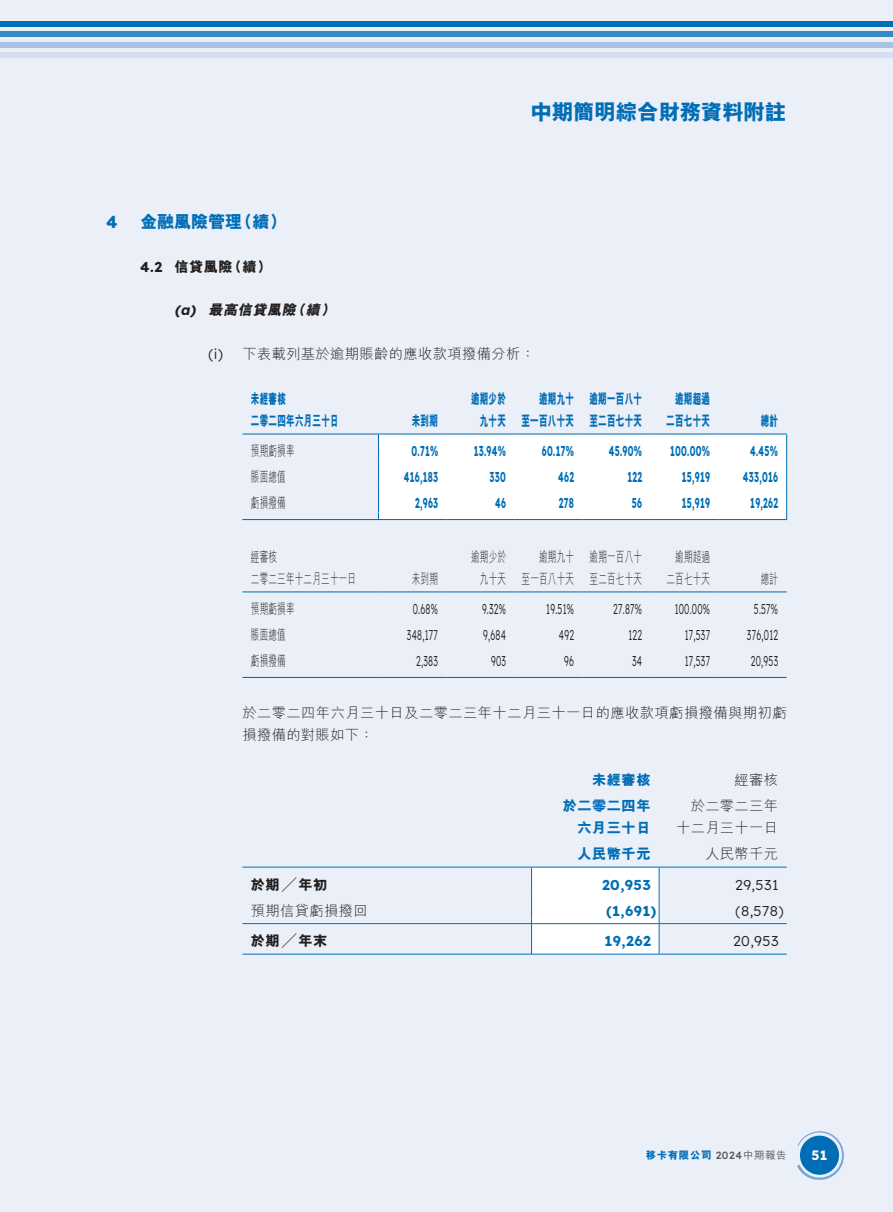
<style>
.page{position:relative;width:893px;height:1212px;background:#ebeff8}
.page>*{position:absolute;margin:0;border:0;box-sizing:border-box;transform-origin:0 0}
.t1{font:800 21.75px "M Hei HK";letter-spacing:-.02em;color:#006eb6}
.t2{font:800 17.25px "M Hei HK";letter-spacing:-.02em;color:#006eb6}
.t3{font:700 17.25px "Lexend";color:#006eb6}
.t4{font:300 14.25px/21.8px "M Hei HK";letter-spacing:.03em;color:#231f20}
.t5{font:300 14.25px "Lexend";letter-spacing:.03em;color:#231f20;scale:.6 1}
.t6{font:700 14.25px "Lexend";letter-spacing:.03em;color:#006eb6;scale:.6 1}
.t7{font:300 14.25px/21.8px "M Hei HK";letter-spacing:.03em;color:#231f20;text-align:right;scale:.6 1}
.t8{font:800 14.25px/21.8px "M Hei HK";letter-spacing:.03em;color:#006eb6;text-align:right;scale:.6 1}
.t9{font:800 14.25px "M Hei HK";letter-spacing:.03em;color:#231f20}
.t10{font:800 14.25px/21.8px "M Hei HK";letter-spacing:.03em;color:#006eb6;text-align:right}
.t11{font:700 14.25px "Lexend";letter-spacing:.03em;color:#006eb6}
.t12{font:300 14.25px "Lexend";letter-spacing:.03em;color:#231f20}
.t13{font:italic 800 14.25px "M Hei HK";color:#231f20}
.t14{font:700 13.5px "Lexend";color:#fff}
.t15{font:800 10.5px "M Hei HK";letter-spacing:.05em;color:#006eb6}
.s1{font-family:"Lexend";font-weight:700}
.s2{font-family:"Lexend"}
.s3{font-family:"Lexend";font-weight:500;color:#57585a}
.s4{font-weight:500;color:#57585a}
</style>
<div class="page">
<div style="left:0;top:21px;width:893px;height:6px;background:#006eb6"></div>
<div style="left:0;top:31px;width:893px;height:6px;background:#3689c5"></div>
<div style="left:0;top:42px;width:893px;height:6px;background:#a7c2e3"></div>
<div style="left:0;top:52px;width:893px;height:6px;background:#d5dff1"></div>
<svg style="left:797px;top:1131px;width:47px;height:49px"></svg>
<div style="left:378px;top:435px;width:409px;height:85px;background:#fff"></div>
<hr style="left:242px;top:434px;width:136px;height:1px;background:#006eb6">
<hr style="left:378px;top:434px;width:68px;height:1px;background:#006eb6">
<hr style="left:446px;top:434px;width:68px;height:1px;background:#006eb6">
<hr style="left:514px;top:434px;width:69px;height:1px;background:#006eb6">
<hr style="left:583px;top:434px;width:68px;height:1px;background:#006eb6">
<hr style="left:651px;top:434px;width:68px;height:1px;background:#006eb6">
<hr style="left:719px;top:434px;width:68px;height:1px;background:#006eb6">
<hr style="left:242px;top:519px;width:136px;height:1px;background:#006eb6">
<hr style="left:379px;top:519px;width:67px;height:1px;background:#006eb6">
<hr style="left:446px;top:519px;width:68px;height:1px;background:#006eb6">
<hr style="left:514px;top:519px;width:69px;height:1px;background:#006eb6">
<hr style="left:583px;top:519px;width:68px;height:1px;background:#006eb6">
<hr style="left:651px;top:519px;width:68px;height:1px;background:#006eb6">
<hr style="left:719px;top:519px;width:67px;height:1px;background:#006eb6">
<hr style="left:242px;top:591px;width:136px;height:1px;background:#006eb6">
<hr style="left:378px;top:591px;width:68px;height:1px;background:#006eb6">
<hr style="left:446px;top:591px;width:68px;height:1px;background:#006eb6">
<hr style="left:514px;top:591px;width:69px;height:1px;background:#006eb6">
<hr style="left:583px;top:591px;width:68px;height:1px;background:#006eb6">
<hr style="left:651px;top:591px;width:68px;height:1px;background:#006eb6">
<hr style="left:719px;top:591px;width:68px;height:1px;background:#006eb6">
<hr style="left:242px;top:677px;width:136px;height:1px;background:#006eb6">
<hr style="left:378px;top:677px;width:68px;height:1px;background:#006eb6">
<hr style="left:446px;top:677px;width:68px;height:1px;background:#006eb6">
<hr style="left:514px;top:677px;width:69px;height:1px;background:#006eb6">
<hr style="left:583px;top:677px;width:68px;height:1px;background:#006eb6">
<hr style="left:651px;top:677px;width:68px;height:1px;background:#006eb6">
<hr style="left:719px;top:677px;width:68px;height:1px;background:#006eb6">
<div style="left:531px;top:868px;width:129px;height:86px;background:#fff"></div>
<hr style="left:242px;top:867px;width:289px;height:1px;background:#006eb6">
<hr style="left:531px;top:867px;width:128px;height:1px;background:#006eb6">
<hr style="left:659px;top:867px;width:128px;height:1px;background:#006eb6">
<hr style="left:242px;top:923px;width:289px;height:1px;background:#006eb6">
<hr style="left:532px;top:923px;width:127px;height:1px;background:#006eb6">
<hr style="left:659px;top:923px;width:128px;height:1px;background:#006eb6">
<hr style="left:242px;top:954px;width:289px;height:1px;background:#006eb6">
<hr style="left:532px;top:954px;width:127px;height:1px;background:#006eb6">
<hr style="left:659px;top:954px;width:128px;height:1px;background:#006eb6">
<h1 class="t1" style="left:530px;top:101px;width:258px">中期簡明綜合財務資料附註</h1>
<p class="t3" style="left:106px;top:209px;width:13px">4</p>
<p class="t2" style="left:140px;top:213px;width:148px">金融風險管理（續）</p>
<p class="t9" style="left:140px;top:259px;width:133px"><span class="s1">4.2</span> 信貸風險（續）</p>
<p class="t13" style="left:174px;top:303px;width:165px"><span class="s1">(a)</span> 最高信貸風險（續）</p>
<p class="t4" style="left:208px;top:342px;width:328px"><span class="s2">(i)</span> 下表載列基於逾期賬齡的應收款項撥備分析：</p>
<p class="t8" style="left:251px;top:388px;width:148px;text-align:left">未經審核<br>二零二四年六月三十日</p>
<p class="t8" style="left:471px;top:388px;width:60px">逾期少於九十天</p>
<p class="t8" style="left:521px;top:388px;width:89px">逾期九十<br>至一百八十天</p>
<p class="t8" style="left:589px;top:388px;width:89px;text-align:left">逾期一百八十至二百七十天</p>
<p class="t8" style="left:666px;top:388px;width:75px">逾期超過二百七十天</p>
<p class="t8" style="left:412px;top:410px;width:45px">未到期</p>
<p class="t8" style="left:761px;top:410px;width:30px">總計</p>
<p class="t7" style="left:251px;top:440px;width:74px">預期虧損率</p>
<p class="t6" style="left:411px;top:441px;width:46px">0.71%</p>
<p class="t6" style="left:474px;top:441px;width:55px">13.94%</p>
<p class="t6" style="left:542px;top:441px;width:55px">60.17%</p>
<p class="t6" style="left:609px;top:441px;width:57px">45.90%</p>
<p class="t6" style="left:670px;top:441px;width:68px">100.00%</p>
<p class="t6" style="left:750px;top:441px;width:48px">4.45%</p>
<p class="t7" style="left:251px;top:466px;width:60px">賬面總值</p>
<p class="t6" style="left:404px;top:467px;width:59px">416,183</p>
<p class="t6" style="left:490px;top:467px;width:29px">330</p>
<p class="t6" style="left:558px;top:467px;width:28px">462</p>
<p class="t6" style="left:627px;top:467px;width:26px">122</p>
<p class="t6" style="left:682px;top:467px;width:49px">15,919</p>
<p class="t6" style="left:743px;top:467px;width:60px">433,016</p>
<p class="t7" style="left:251px;top:492px;width:60px">虧損撥備</p>
<p class="t6" style="left:415px;top:493px;width:40px">2,963</p>
<p class="t6" style="left:495px;top:493px;width:20px">46</p>
<p class="t6" style="left:559px;top:493px;width:27px">278</p>
<p class="t6" style="left:632px;top:493px;width:19px">56</p>
<p class="t6" style="left:682px;top:493px;width:49px">15,919</p>
<p class="t6" style="left:750px;top:493px;width:48px">19,262</p>
<p class="t7" style="left:251px;top:546px;width:177px;text-align:left">經審核<br>二零二三年十二月三十一日</p>
<p class="t7" style="left:471px;top:546px;width:60px">逾期少於九十天</p>
<p class="t7" style="left:522px;top:546px;width:89px">逾期九十<br>至一百八十天</p>
<p class="t7" style="left:590px;top:546px;width:89px;text-align:left">逾期一百八十至二百七十天</p>
<p class="t7" style="left:666px;top:546px;width:74px">逾期超過二百七十天</p>
<p class="t7" style="left:412px;top:567px;width:45px">未到期</p>
<p class="t7" style="left:761px;top:567px;width:30px">總計</p>
<p class="t7" style="left:251px;top:598px;width:74px">預期虧損率</p>
<p class="t5" style="left:413px;top:599px;width:44px">0.68%</p>
<p class="t5" style="left:482px;top:599px;width:42px">9.32%</p>
<p class="t5" style="left:546px;top:599px;width:48px">19.51%</p>
<p class="t5" style="left:613px;top:599px;width:50px">27.87%</p>
<p class="t5" style="left:675px;top:599px;width:61px">100.00%</p>
<p class="t5" style="left:754px;top:599px;width:42px">5.57%</p>
<p class="t7" style="left:251px;top:624px;width:60px">賬面總值</p>
<p class="t5" style="left:407px;top:625px;width:53px">348,177</p>
<p class="t5" style="left:483px;top:625px;width:40px">9,684</p>
<p class="t5" style="left:559px;top:625px;width:27px">492</p>
<p class="t5" style="left:628px;top:625px;width:24px">122</p>
<p class="t5" style="left:685px;top:625px;width:44px">17,537</p>
<p class="t5" style="left:747px;top:625px;width:54px">376,012</p>
<p class="t7" style="left:251px;top:650px;width:60px">虧損撥備</p>
<p class="t5" style="left:416px;top:651px;width:38px">2,383</p>
<p class="t5" style="left:491px;top:651px;width:26px">903</p>
<p class="t5" style="left:564px;top:651px;width:18px">96</p>
<p class="t5" style="left:632px;top:651px;width:18px">34</p>
<p class="t5" style="left:685px;top:651px;width:44px">17,537</p>
<p class="t5" style="left:751px;top:651px;width:47px">20,953</p>
<p class="t4" style="left:242px;top:701px;width:546px">於二零二四年六月三十日及二零二三年十二月三十一日的應收款項虧損撥備與期初虧損撥備的對賬如下：</p>
<p class="t10" style="left:592px;top:769px;width:60px">未經審核</p>
<p class="t4" style="left:735px;top:769px;width:45px">經審核</p>
<p class="t10" style="left:563px;top:795px;width:89px">於二零二四年六月三十日</p>
<p class="t4" style="left:676px;top:795px;width:104px;text-align:right">於二零二三年十二月三十一日</p>
<p class="t10" style="left:577px;top:843px;width:75px">人民幣千元</p>
<p class="t4" style="left:705px;top:843px;width:74px">人民幣千元</p>
<p class="t9" style="left:251px;top:877px;width:78px">於期╱年初</p>
<p class="t11" style="left:602px;top:874px;width:50px">20,953</p>
<p class="t12" style="left:735px;top:874px;width:45px">29,531</p>
<p class="t4" style="left:251px;top:899px;width:118px">預期信貸虧損撥回</p>
<p class="t11" style="left:606px;top:900px;width:52px">(1,691)</p>
<p class="t12" style="left:735px;top:900px;width:50px">(8,578)</p>
<p class="t9" style="left:251px;top:934px;width:78px">於期╱年末</p>
<p class="t11" style="left:604px;top:931px;width:48px">19,262</p>
<p class="t12" style="left:733px;top:931px;width:47px">20,953</p>
<p class="t15" style="left:646px;top:1150px;width:142px">移卡有限公司 <span class="s3">2024</span><span class="s4">中期報告</span></p>
<p class="t14" style="left:812px;top:1146px;width:17px">51</p>
</div>
